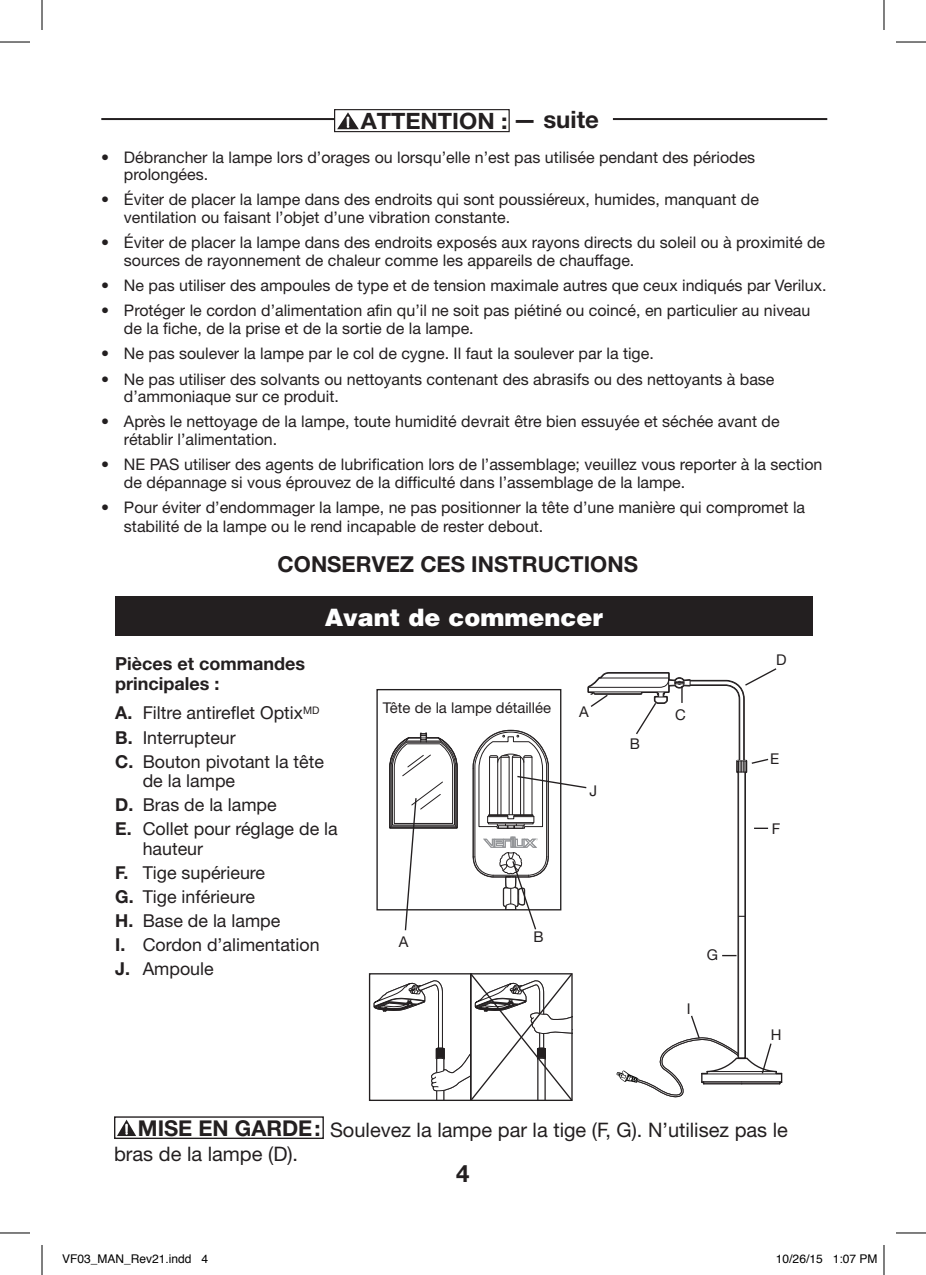
<style>
.page{position:relative;width:926px;height:1275px;background:#fff}
.page>*{position:absolute;margin:0;border:0;box-sizing:border-box;transform-origin:0 0}
.t1{font:900 24px "Helvetica";color:#fff}
.t2{font:700 24px "Helvetica Neue LT Std";color:#231f20}
.t3{font:700 22.6px "Helvetica Neue LT Std";color:#231f20;scale:1.04 1}
.t4{font:700 22px "Helvetica Neue LT Std";color:#231f20}
.t5{font:20px/24px "Helvetica Neue LT Std";color:#231f20}
.t6{font:700 18px/20px "Helvetica Neue LT Std";color:#231f20}
.t7{font:17.8px/24px "Helvetica Neue LT Std";color:#231f20}
.t8{font:16px/17.4px "Helvetica Neue LT Std";color:#231f20}
.t9{font:14.8px "Helvetica Neue LT Std";color:#231f20}
.t10{font:12px "Helvetica";color:#000}
.s1{font-size:24px}
.s2{font-weight:700}
.s3{font-weight:700;font-size:21.8px}
</style>
<div class="page">
<hr style="left:101px;top:118px;width:233px;height:2px;background:#231f20">
<hr style="left:613px;top:118px;width:214px;height:2px;background:#231f20">
<div style="left:334px;top:109px;width:176px;height:23px;border:1px solid #231f20"></div>
<svg style="left:337px;top:112px;width:22px;height:17px"></svg>
<div style="left:114px;top:1116px;width:210px;height:23px;border:1px solid #231f20"></div>
<svg style="left:117px;top:1119px;width:19px;height:17px"></svg>
<div style="left:115px;top:596px;width:698px;height:40px;background:#231f20"></div>
<div style="left:737px;top:767px;width:9px;height:292px;border:2px solid #231f20"></div>
<div style="left:738px;top:768px;width:7px;height:290px;border:1px solid #231f20"></div>
<svg style="left:388px;top:732px;width:70px;height:199px"></svg>
<svg style="left:722px;top:955px;width:14px;height:1px"></svg>
<svg style="left:616px;top:1014px;width:166px;height:84px"></svg>
<svg style="left:472px;top:668px;width:305px;height:263px"></svg>
<div style="left:369px;top:973px;width:102px;height:128px;border:1px solid #231f20"></div>
<svg style="left:373px;top:973px;width:200px;height:128px"></svg>
<hr style="left:0;top:42px;width:30px;height:1px;background:#000">
<hr style="left:896px;top:42px;width:30px;height:1px;background:#000">
<hr style="left:0;top:1232px;width:30px;height:1px;background:#000">
<hr style="left:896px;top:1232px;width:30px;height:1px;background:#000">
<hr style="left:42px;top:0;width:1px;height:30px;background:#000">
<hr style="left:42px;top:1245px;width:1px;height:30px;background:#000">
<hr style="left:884px;top:0;width:1px;height:30px;background:#000">
<hr style="left:884px;top:1245px;width:1px;height:30px;background:#000">
<h2 class="t3" style="left:361px;top:107px;width:230px">ATTENTION : <span class="s1">— suite</span></h2>
<p class="t8" style="left:124px;top:148px;width:633px;text-indent:-23px">• Débrancher la lampe lors d’orages ou lorsqu’elle n’est pas utilisée pendant des périodes prolongées.</p>
<p class="t8" style="left:124px;top:191px;width:636px;text-indent:-23px">• Éviter de placer la lampe dans des endroits qui sont poussiéreux, humides, manquant de ventilation ou faisant l’objet d’une vibration constante.</p>
<p class="t8" style="left:124px;top:234px;width:703px;text-indent:-23px">• Éviter de placer la lampe dans des endroits exposés aux rayons directs du soleil ou à proximité de sources de rayonnement de chaleur comme les appareils de chauffage.</p>
<p class="t8" style="left:101px;top:276px;width:727px">• Ne pas utiliser des ampoules de type et de tension maximale autres que ceux indiqués par Verilux.</p>
<p class="t8" style="left:124px;top:302px;width:688px;text-indent:-23px">• Protéger le cordon d’alimentation afin qu’il ne soit pas piétiné ou coincé, en particulier au niveau de la fiche, de la prise et de la sortie de la lampe.</p>
<p class="t8" style="left:101px;top:344px;width:554px">• Ne pas soulever la lampe par le col de cygne. Il faut la soulever par la tige.</p>
<p class="t8" style="left:124px;top:370px;width:652px;text-indent:-23px">• Ne pas utiliser des solvants ou nettoyants contenant des abrasifs ou des nettoyants à base d’ammoniaque sur ce produit.</p>
<p class="t8" style="left:124px;top:413px;width:657px;text-indent:-23px">• Après le nettoyage de la lampe, toute humidité devrait être bien essuyée et séchée avant de rétablir l’alimentation.</p>
<p class="t8" style="left:124px;top:455px;width:700px;text-indent:-23px">• NE PAS utiliser des agents de lubrification lors de l’assemblage; veuillez vous reporter à la section de dépannage si vous éprouvez de la difficulté dans l’assemblage de la lampe.</p>
<p class="t8" style="left:124px;top:498px;width:683px;line-height:18.8px;text-indent:-23px">• Pour éviter d’endommager la lampe, ne pas positionner la tête d’une manière qui compromet la stabilité de la lampe ou le rend incapable de rester debout.</p>
<h3 class="t4" style="left:278px;top:550px;width:362px">CONSERVEZ CES INSTRUCTIONS</h3>
<h1 class="t1" style="left:325px;top:601px;width:280px">Avant de commencer</h1>
<p class="t6" style="left:115px;top:653px;width:191px">Pièces et commandes principales :</p>
<p class="t7" style="left:115px;top:701px;width:210px"><span class="s2">A.</span> Filtre antireflet Optix<sup>MD<br></sup><span class="s2">B.</span> Interrupteur<br><span class="s2">C.</span> Bouton pivotant la tête</p>
<p class="t7" style="left:115px;top:768px;width:224px;text-indent:28px">de la lampe<br><span class="s2">D.</span> Bras de la lampe<br><span class="s2">E.</span> Collet pour réglage de la</p>
<p class="t7" style="left:115px;top:836px;width:206px;text-indent:28px">hauteur<br><span class="s2">F.</span> Tige supérieure<br><span class="s2">G.</span> Tige inférieure<br><span class="s2">H.</span> Base de la lampe<br><span class="s2">I.</span> Cordon d’alimentation<br><span class="s2">J.</span> Ampoule</p>
<p class="t9" style="left:383px;top:698px;width:170px">Tête de la lampe détaillée</p>
<p class="t9" style="left:579px;top:703px;width:11px">A</p>
<p class="t9" style="left:675px;top:706px;width:12px">C</p>
<p class="t9" style="left:589px;top:781px;width:9px">J</p>
<p class="t9" style="left:630px;top:734px;width:12px">B</p>
<p class="t9" style="left:399px;top:932px;width:11px">A</p>
<p class="t9" style="left:533px;top:927px;width:12px">B</p>
<p class="t9" style="left:687px;top:1000px;width:5px">I</p>
<p class="t9" style="left:707px;top:945px;width:13px">G</p>
<p class="t9" style="left:776px;top:651px;width:12px">D</p>
<p class="t9" style="left:770px;top:750px;width:11px">E</p>
<p class="t9" style="left:772px;top:820px;width:10px">F</p>
<p class="t9" style="left:771px;top:1025px;width:12px">H</p>
<p class="t5" style="left:114px;top:1117px;width:675px;text-indent:24px"><span class="s3">MISE EN GARDE:</span> Soulevez la lampe par la tige (F, G). N’utilisez pas le bras de la lampe (D).</p>
<h1 class="t2" style="left:456px;top:1158px;width:15px">4</h1>
<p class="t10" style="left:62px;top:1249px;width:148px">VF03_MAN_Rev21.indd 4</p>
<p class="t10" style="left:776px;top:1249px;width:103px">10/26/15 1:07 PM</p>
</div>
